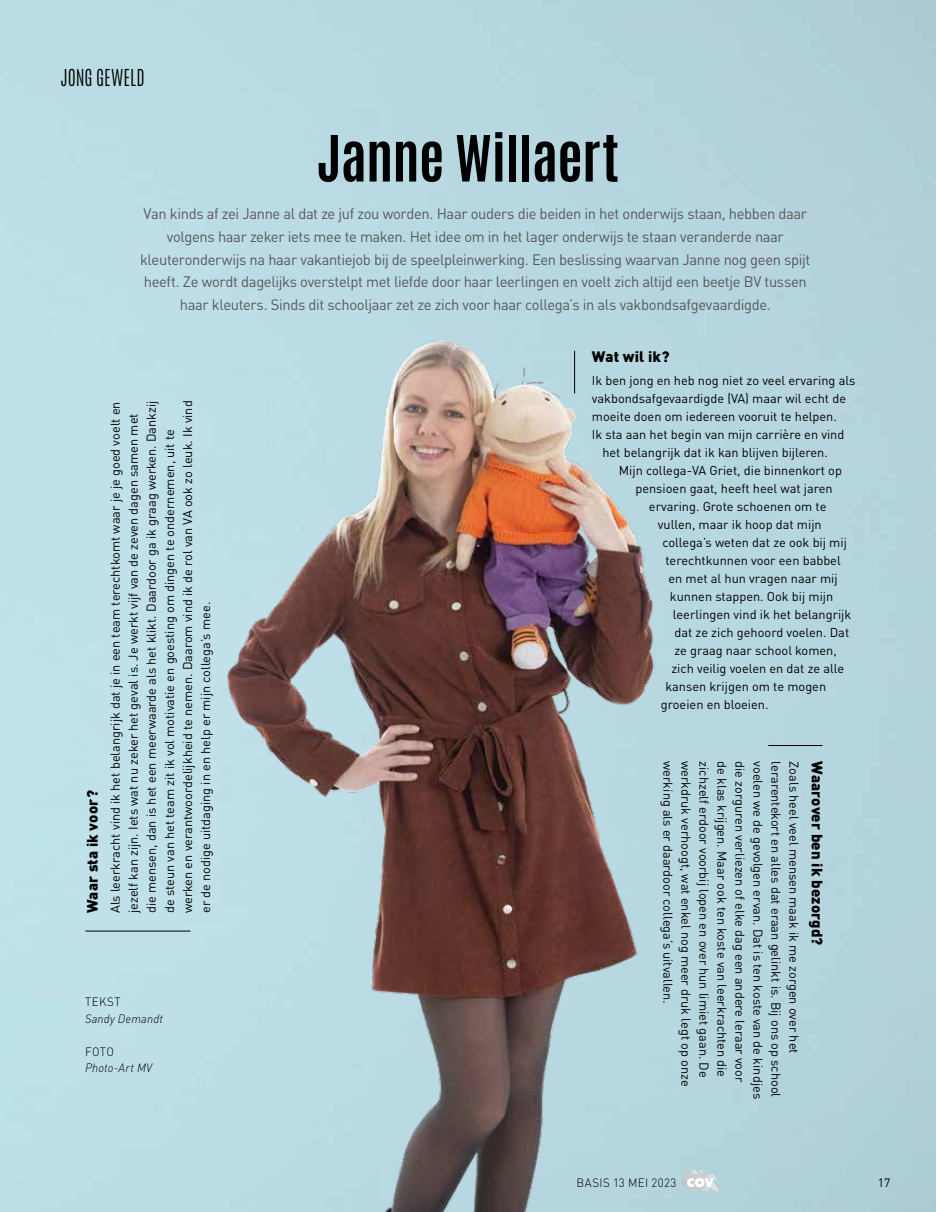
<style>
.page{position:relative;width:936px;height:1212px;background:#fff}
.page>*{position:absolute;margin:0;border:0;box-sizing:border-box;transform-origin:0 0}
.t1{font:700 54.15px "Antonio";letter-spacing:-.01em;color:#000}
.t2{font:300 19.5px "Antonio";color:#000;scale:.96 1}
.t3{font:15px/22.5px "DINOT";letter-spacing:-.025em;color:#58585a;text-align:center}
.t4{font:900 15px "DINOT";letter-spacing:.01em;color:#000}
.t5{font:12.75px/18px "DINOT";color:#000}
.t6{font:300 12px "DINOT";letter-spacing:.03em;color:#000;scale:.96 1}
.t7{font:italic 300 12px "DINOT";letter-spacing:.015em;color:#000;scale:.96 1}
.t8{font:12px "DINOT";color:#000}
</style>
<div class="page">
<img style="left:0;top:0;width:935px;height:1212px">
<img style="left:190px;top:310px;width:537px;height:902px">
<hr style="left:85px;top:931px;width:105px;height:1px;background:#000">
<hr style="left:574px;top:351px;width:1px;height:42px;background:#000">
<hr style="left:768px;top:745px;width:54px;height:1px;background:#000">
<svg style="left:681px;top:1167px;width:38px;height:25px"></svg>
<h2 class="t2" style="left:61px;top:64px;width:89px">JONG GEWELD</h2>
<h1 class="t1" style="left:317px;top:117px;width:304px">Janne Willaert</h1>
<p class="t3" style="left:140px;top:203px;width:671px">Van kinds af zei Janne al dat ze juf zou worden. Haar ouders die beiden in het onderwijs staan, hebben daar volgens haar zeker iets mee te maken. Het idee om in het lager onderwijs te staan veranderde naar kleuteronderwijs na haar vakantiejob bij de speelpleinwerking. Een beslissing waarvan Janne nog geen spijt heeft. Ze wordt dagelijks overstelpt met liefde door haar leerlingen en voelt zich altijd een beetje BV tussen haar kleuters. Sinds dit schooljaar zet ze zich voor haar collega’s in als vakbondsafgevaardigde.</p>
<p class="t4" style="left:82px;top:913px;width:124px;rotate:-90deg">Waar sta ik voor?</p>
<p class="t5" style="left:106px;top:913px;width:514px;rotate:-90deg">Als leerkracht vind ik het belangrijk dat je in een team terechtkomt waar je je goed voelt en jezelf kan zijn. Iets wat nu zeker het geval is. Je werkt vijf van de zeven dagen samen met die mensen, dan is het een meerwaarde als het klikt. Daardoor ga ik graag werken. Dankzij de steun van het team zit ik vol motivatie en goesting om dingen te ondernemen, uit te werken en verantwoordelijkheid te nemen. Daarom vind ik de rol van VA ook zo leuk. Ik vind er de nodige uitdaging in en help er mijn collega’s mee.</p>
<p class="t6" style="left:85px;top:995px;width:39px">TEKST</p>
<p class="t7" style="left:85px;top:1011px;width:83px">Sandy Demandt</p>
<p class="t6" style="left:85px;top:1044px;width:31px">FOTO</p>
<p class="t7" style="left:85px;top:1061px;width:71px">Photo-Art MV</p>
<p class="t4" style="left:592px;top:347px;width:79px">Wat wil ik?</p>
<p class="t5" style="left:592px;top:371px;width:265px">Ik ben jong en heb nog niet zo veel ervaring als</p>
<p class="t5" style="left:592px;top:389px;width:256px">vakbondsafgevaardigde (VA) maar wil echt de</p>
<p class="t5" style="left:592px;top:407px;width:246px">moeite doen om iedereen vooruit te helpen.</p>
<p class="t5" style="left:592px;top:425px;width:254px">Ik sta aan het begin van mijn carrière en vind</p>
<p class="t5" style="left:602px;top:443px;width:227px">het belangrijk dat ik kan blijven bijleren.</p>
<p class="t5" style="left:619px;top:461px;width:224px">Mijn collega-VA Griet, die binnenkort op</p>
<p class="t5" style="left:635px;top:479px;width:199px">pensioen gaat, heeft heel wat jaren</p>
<p class="t5" style="left:649px;top:497px;width:179px">ervaring. Grote schoenen om te</p>
<p class="t5" style="left:658px;top:515px;width:165px">vullen, maar ik hoop dat mijn</p>
<p class="t5" style="left:662px;top:533px;width:186px">collega’s weten dat ze ook bij mij</p>
<p class="t5" style="left:665px;top:551px;width:177px">terechtkunnen voor een babbel</p>
<p class="t5" style="left:668px;top:569px;width:171px">en met al hun vragen naar mij</p>
<p class="t5" style="left:670px;top:587px;width:165px">kunnen stappen. Ook bij mijn</p>
<p class="t5" style="left:673px;top:605px;width:180px">leerlingen vind ik het belangrijk</p>
<p class="t5" style="left:674px;top:623px;width:176px">dat ze zich gehoord voelen. Dat</p>
<p class="t5" style="left:674px;top:641px;width:164px">ze graag naar school komen,</p>
<p class="t5" style="left:671px;top:659px;width:174px">zich veilig voelen en dat ze alle</p>
<p class="t5" style="left:665px;top:677px;width:162px">kansen krijgen om te mogen</p>
<p class="t5" style="left:661px;top:695px;width:109px">groeien en bloeien.</p>
<p class="t5" style="left:677px;top:761px;width:244px;rotate:90deg">werking als er daardoor collega’s uitvallen.</p>
<p class="t5" style="left:695px;top:761px;width:327px;rotate:90deg">werkdruk verhoogt, wat enkel nog meer druk legt op onze</p>
<p class="t5" style="left:713px;top:761px;width:318px;rotate:90deg">zichzelf erdoor voorbij lopen en over hun limiet gaan. De</p>
<p class="t5" style="left:731px;top:761px;width:317px;rotate:90deg">de klas krijgen. Maar ook ten koste van leerkrachten die</p>
<p class="t5" style="left:749px;top:761px;width:323px;rotate:90deg">die zorguren verliezen of elke dag een andere leraar voor</p>
<p class="t5" style="left:767px;top:761px;width:339px;rotate:90deg">voelen we de gevolgen ervan. Dat is ten koste van de kindjes</p>
<p class="t5" style="left:785px;top:761px;width:337px;rotate:90deg">lerarentekort en alles dat eraan gelinkt is. Bij ons op school</p>
<p class="t5" style="left:803px;top:761px;width:294px;rotate:90deg">Zoals heel veel mensen maak ik me zorgen over het</p>
<p class="t4" style="left:827px;top:761px;width:186px;rotate:90deg">Waarover ben ik bezorgd?</p>
<p class="t6" style="left:576px;top:1175px;width:106px">BASIS 13 MEI 2023</p>
<p class="t8" style="left:877px;top:1175px;width:14px">17</p>
</div>
